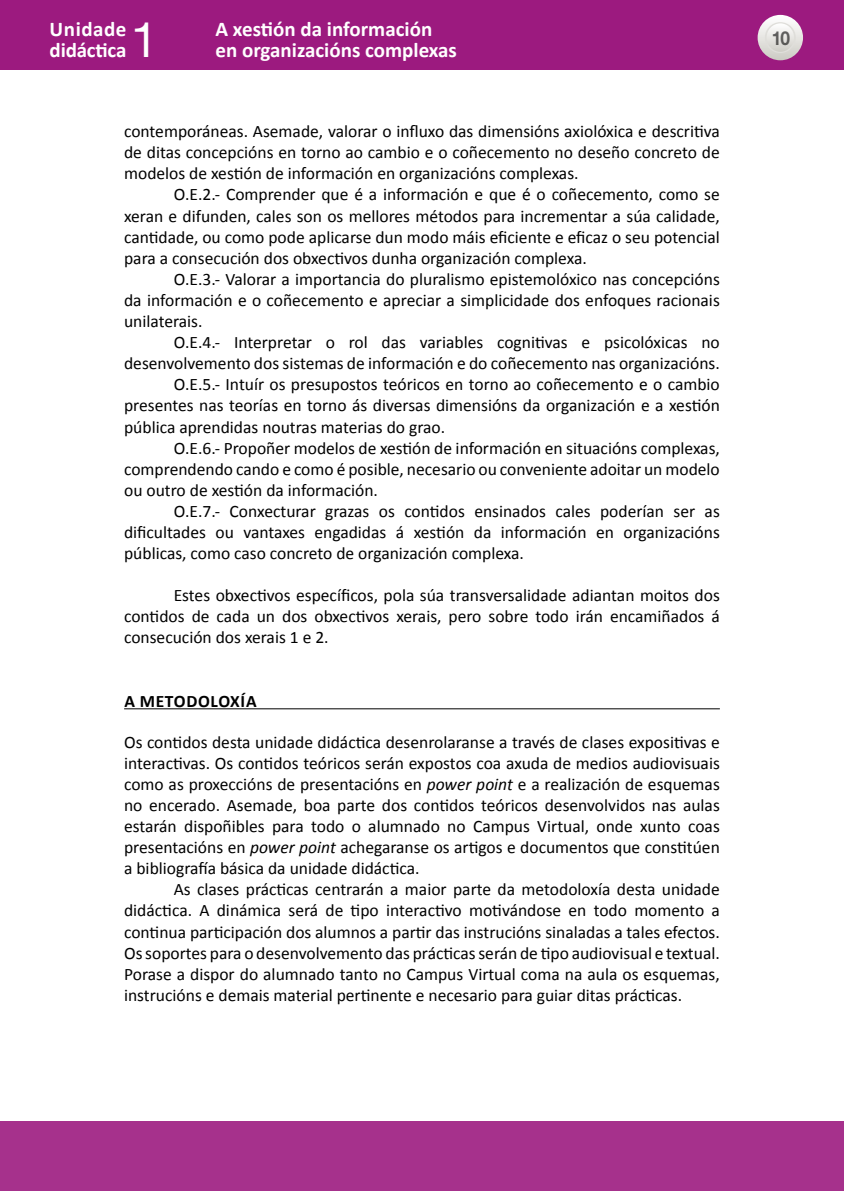
<style>
.page{position:relative;width:844px;height:1191px;background:#fff}
.page>*{position:absolute;margin:0;border:0;box-sizing:border-box;transform-origin:0 0}
.t1{font:49px "Helvetica Neue";color:#fff}
.t2{font:700 21px/21px "Calibri";color:#fff}
.t3{font:700 19.25px "Helvetica Neue";color:#000;scale:.9 1}
.TXTO_CON_SANGRE{font:17.5px/21.2px "Calibri";color:#000;text-align:justify}
.TXTO_sin_SANGRE{font:17.5px/21.2px "Calibri";color:#000;text-align:justify}
._0º_Epigrafe{font:700 17.5px "Calibri";letter-spacing:.04em;color:#000}
.s1{font-style:italic}
</style>
<div class="page">
<div style="left:0;top:0;width:843px;height:69px;background:#9c1a7f"></div>
<svg style="left:757px;top:15px;width:45px;height:45px"></svg>
<svg style="left:765px;top:23px;width:29px;height:29px"></svg>
<div style="left:764px;top:22px;width:31px;height:31px;border:1px solid #dfdeda;border-radius:50%"></div>
<div style="left:0;top:1121px;width:843px;height:70px;background:#a6318c"></div>
<hr style="left:124px;top:708px;width:595px;height:1px;background:#000">
<p class="t2" style="left:50px;top:19px;width:78px">Unidade didáctica</p>
<h1 class="t1" style="left:131px;top:5px;width:29px">1</h1>
<p class="t2" style="left:215px;top:19px;width:243px">A xestión da información en organizacións complexas</p>
<p class="t3" style="left:770px;top:26px;width:23px">10</p>
<p class="TXTO_CON_SANGRE" style="left:124px;top:121px;width:597px">contemporáneas. Asemade, valorar o influxo das dimensións axiolóxica e descritiva de ditas concepcións en torno ao cambio e o coñecemento no deseño concreto de modelos de xestión de información en organizacións complexas.</p>
<p class="TXTO_CON_SANGRE" style="left:124px;top:184px;width:597px;text-indent:50px">O.E.2.- Comprender que é a información e que é o coñecemento, como se xeran e difunden, cales son os mellores métodos para incrementar a súa calidade, cantidade, ou como pode aplicarse dun modo máis eficiente e eficaz o seu potencial para a consecución dos obxectivos dunha organización complexa.</p>
<p class="TXTO_CON_SANGRE" style="left:124px;top:269px;width:597px;text-indent:50px">O.E.3.- Valorar a importancia do pluralismo epistemolóxico nas concepcións da información e o coñecemento e apreciar a simplicidade dos enfoques racionais unilaterais.</p>
<p class="TXTO_CON_SANGRE" style="left:124px;top:332px;width:597px;text-align:right">O.E.4.- Interpretar o rol das variables cognitivas e psicolóxicas no desenvolvemento dos sistemas de información e do coñecemento nas organizacións.</p>
<p class="TXTO_CON_SANGRE" style="left:124px;top:374px;width:597px;text-indent:50px">O.E.5.- Intuír os presupostos teóricos en torno ao coñecemento e o cambio presentes nas teorías en torno ás diversas dimensións da organización e a xestión pública aprendidas noutras materias do grao.</p>
<p class="TXTO_CON_SANGRE" style="left:124px;top:437px;width:597px;text-indent:50px">O.E.6.- Propoñer modelos de xestión de información en situacións complexas, comprendendo cando e como é posible, necesario ou conveniente adoitar un modelo ou outro de xestión da información.</p>
<p class="TXTO_CON_SANGRE" style="left:124px;top:500px;width:597px;text-indent:50px">O.E.7.- Conxecturar grazas os contidos ensinados cales poderían ser as dificultades ou vantaxes engadidas á xestión da información en organizacións públicas, como caso concreto de organización complexa.</p>
<p class="TXTO_CON_SANGRE" style="left:124px;top:585px;width:597px;text-indent:50px">Estes obxectivos específicos, pola súa transversalidade adiantan moitos dos contidos de cada un dos obxectivos xerais, pero sobre todo irán encamiñados á consecución dos xerais 1 e 2.</p>
<p class="_0º_Epigrafe" style="left:124px;top:689px;width:134px">A METODOLOXÍA</p>
<p class="TXTO_sin_SANGRE" style="left:124px;top:731px;width:597px">Os contidos desta unidade didáctica desenrolaranse a través de clases expositivas e interactivas. Os contidos teóricos serán expostos coa axuda de medios audiovisuais como as proxeccións de presentacións en <span class="s1">power point</span> e a realización de esquemas no encerado. Asemade, boa parte dos contidos teóricos desenvolvidos nas aulas estarán dispoñibles para todo o alumnado no Campus Virtual, onde xunto coas presentacións en <span class="s1">power point</span> achegaranse os artigos e documentos que constitúen a bibliografía básica da unidade didáctica.</p>
<p class="TXTO_CON_SANGRE" style="left:124px;top:879px;width:597px;text-indent:50px">As clases prácticas centrarán a maior parte da metodoloxía desta unidade didáctica. A dinámica será de tipo interactivo motivándose en todo momento a continua participación dos alumnos a partir das instrucións sinaladas a tales efectos.<br>Os soportes para o desenvolvemento das prácticas serán de tipo audiovisual e textual.<br>Porase a dispor do alumnado tanto no Campus Virtual coma na aula os esquemas, instrucións e demais material pertinente e necesario para guiar ditas prácticas.</p>
</div>
